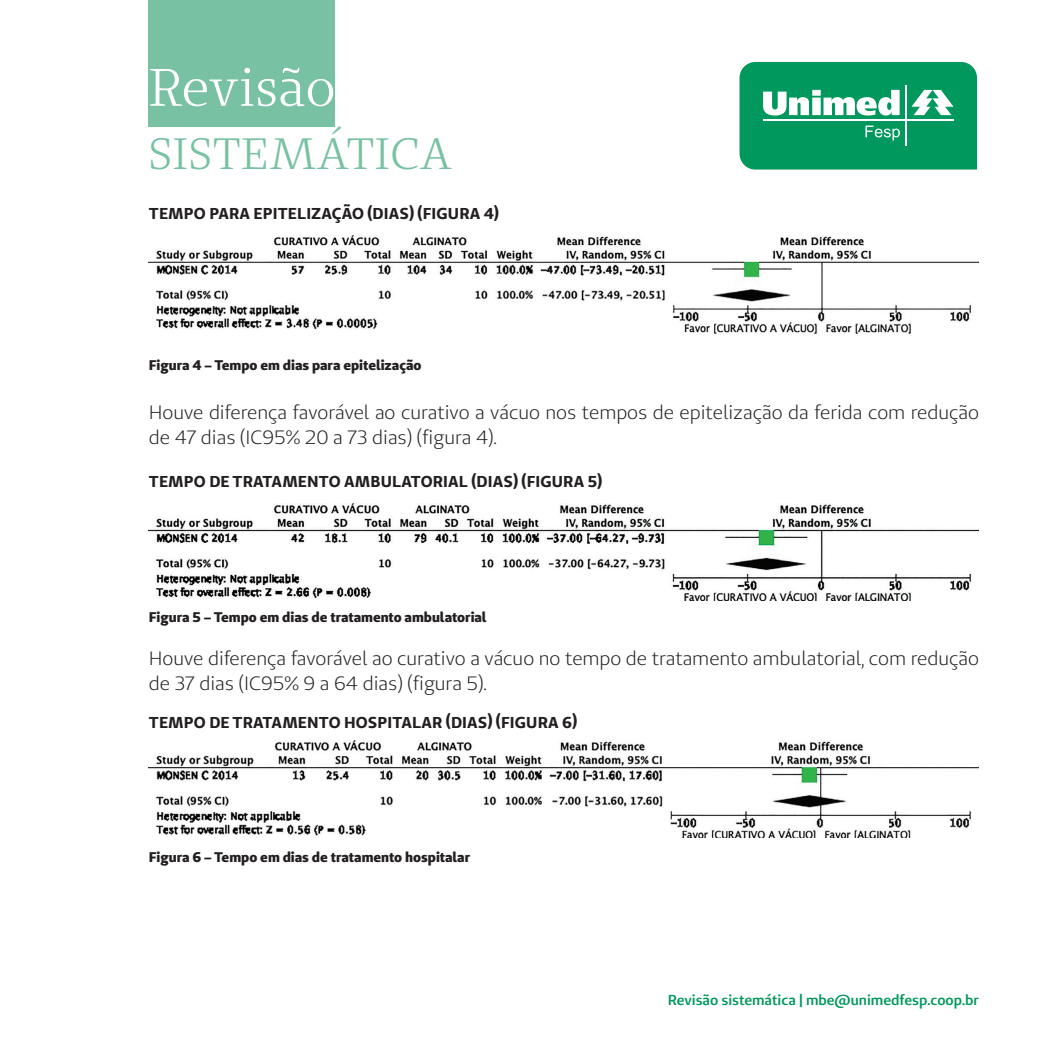
<style>
.page{position:relative;width:1042px;height:1042px;background:#fff}
.page>*{position:absolute;margin:0;border:0;box-sizing:border-box;transform-origin:0 0}
.t1{font:52.5px "Unimed Serif";color:#fff}
.t2{font:43.75px "Unimed Serif";letter-spacing:.01em;color:#78c1a2}
.Texto{font:19.25px/24.5px "Unimed Sans";color:#231f20}
.Referências{font:700 15.75px "Unimed Sans";letter-spacing:.01em;color:#231f20}
.t3{font:600 14.35px "Unimed Sans";color:#00985c}
.Referências-2{font:800 14px "Unimed Sans";color:#231f20}
</style>
<div class="page">
<div style="left:148px;top:0;width:186px;height:127px;background:#78c1a2"></div>
<svg style="left:739px;top:62px;width:238px;height:108px;background:#24a673"></svg>
<img style="left:149px;top:235px;width:830px;height:99px">
<img style="left:149px;top:504px;width:830px;height:96px">
<img style="left:149px;top:740px;width:830px;height:97px">
<h1 class="t1" style="left:148px;top:54px;width:189px">Revisão</h1>
<h2 class="t2" style="left:148px;top:126px;width:305px">SISTEMÁTICA</h2>
<p class="Referências" style="left:149px;top:203px;width:352px">TEMPO PARA EPITELIZAÇÃO (DIAS) (FIGURA 4)</p>
<p class="Referências-2" style="left:149px;top:356px;width:274px">Figura 4 – Tempo em dias para epitelização</p>
<p class="Texto" style="left:149px;top:400px;width:832px">Houve diferença favorável ao curativo a vácuo nos tempos de epitelização da ferida com redução de 47 dias (IC95% 20 a 73 dias) (figura 4).</p>
<p class="Referências" style="left:149px;top:471px;width:455px">TEMPO DE TRATAMENTO AMBULATORIAL (DIAS) (FIGURA 5)</p>
<p class="Referências-2" style="left:149px;top:607px;width:339px">Figura 5 – Tempo em dias de tratamento ambulatorial</p>
<p class="Texto" style="left:149px;top:646px;width:831px">Houve diferença favorável ao curativo a vácuo no tempo de tratamento ambulatorial, com redução de 37 dias (IC95% 9 a 64 dias) (figura 5).</p>
<p class="Referências" style="left:149px;top:711px;width:430px">TEMPO DE TRATAMENTO HOSPITALAR (DIAS) (FIGURA 6)</p>
<p class="Referências-2" style="left:149px;top:848px;width:323px">Figura 6 – Tempo em dias de tratamento hospitalar</p>
<p class="t3" style="left:668px;top:990px;width:313px">Revisão sistemática | mbe@unimedfesp.coop.br</p>
</div>
